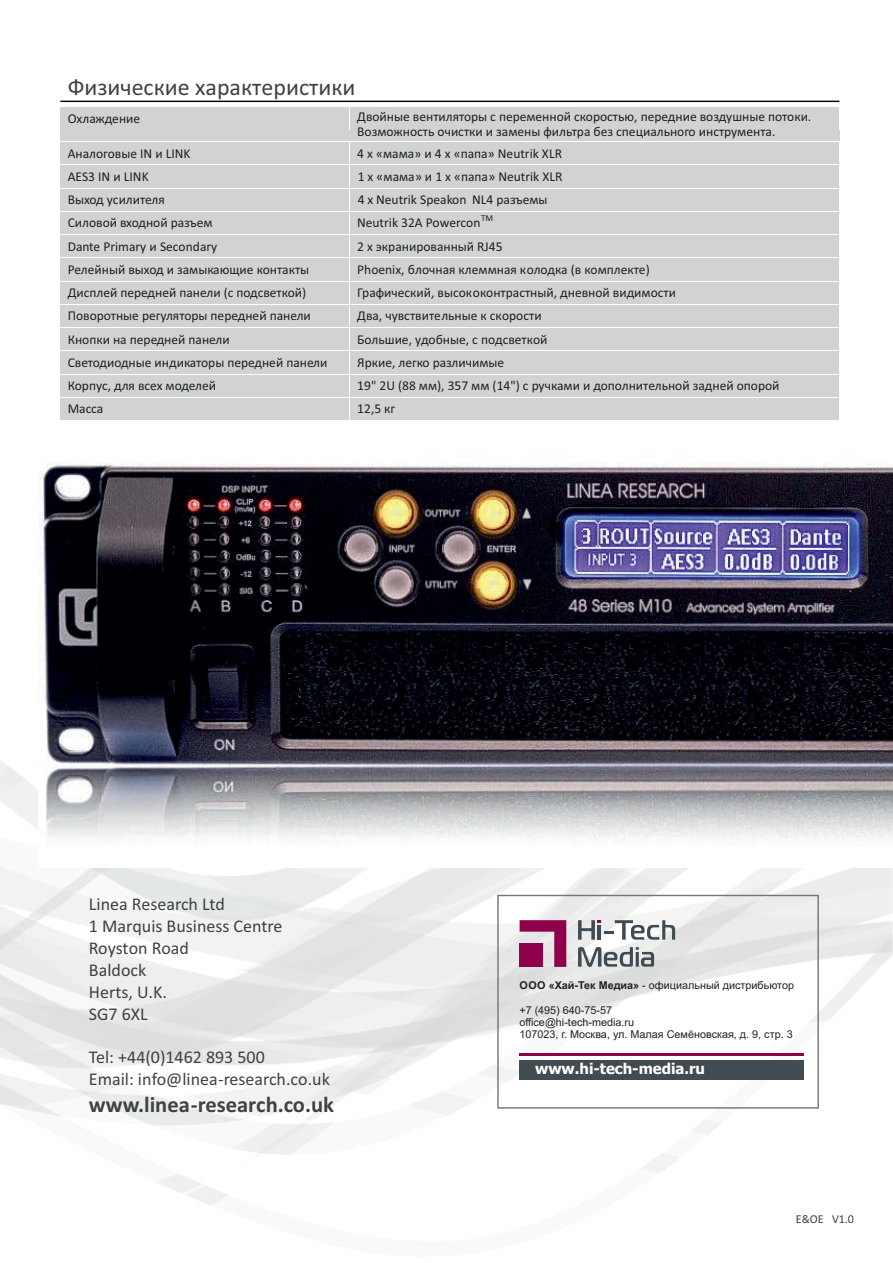
<style>
.page{position:relative;width:893px;height:1263px;background:#fff}
.page>*{position:absolute;margin:0;border:0;box-sizing:border-box;transform-origin:0 0}
.t1{font:24px "Calibri";color:#3e4243}
.t2{font:700 22.5px "Calibri";color:#3e4243}
.t3{font:18px/21.9px "Calibri";color:#3e4243}
.t4{font:700 14.85px "Tahoma";color:#fff}
.t5{font:13.5px/23.2px "Calibri";color:#1c2023}
.t6{font:12px "Calibri";color:#3e4243}
.t7{font:10.8px/12px "Arial";color:#231f20}
.t8{font:9px "Calibri";color:#1c2023}
.s1{font-weight:700}
</style>
<div class="page">
<img style="left:0;top:478px;width:892px;height:766px">
<div style="left:60px;top:107px;width:289px;height:34px;background:#d1d3d2"></div>
<div style="left:349px;top:107px;width:490px;height:34px;background:#d1d3d2"></div>
<hr style="left:60px;top:107px;width:289px;height:1px;background:#fff">
<hr style="left:349px;top:107px;width:490px;height:1px;background:#fff">
<svg style="left:349px;top:108px;width:1px;height:21px"></svg>
<div style="left:60px;top:142px;width:289px;height:23px;background:#d1d3d2"></div>
<div style="left:349px;top:142px;width:490px;height:23px;background:#d1d3d2"></div>
<div style="left:60px;top:165px;width:289px;height:23px;background:#d1d3d2"></div>
<div style="left:349px;top:165px;width:490px;height:23px;background:#d1d3d2"></div>
<hr style="left:60px;top:165px;width:289px;height:1px;background:#fff">
<hr style="left:349px;top:165px;width:490px;height:1px;background:#fff">
<div style="left:60px;top:188px;width:289px;height:23px;background:#d1d3d2"></div>
<div style="left:349px;top:188px;width:490px;height:23px;background:#d1d3d2"></div>
<hr style="left:60px;top:188px;width:289px;height:1px;background:#fff">
<hr style="left:349px;top:188px;width:490px;height:1px;background:#fff">
<div style="left:60px;top:212px;width:289px;height:22px;background:#d1d3d2"></div>
<div style="left:349px;top:212px;width:490px;height:22px;background:#d1d3d2"></div>
<div style="left:60px;top:235px;width:289px;height:23px;background:#d1d3d2"></div>
<div style="left:349px;top:235px;width:490px;height:23px;background:#d1d3d2"></div>
<div style="left:60px;top:258px;width:289px;height:23px;background:#d1d3d2"></div>
<div style="left:349px;top:258px;width:490px;height:23px;background:#d1d3d2"></div>
<hr style="left:60px;top:258px;width:289px;height:1px;background:#fff">
<hr style="left:349px;top:258px;width:490px;height:1px;background:#fff">
<div style="left:60px;top:282px;width:289px;height:22px;background:#d1d3d2"></div>
<div style="left:349px;top:282px;width:490px;height:22px;background:#d1d3d2"></div>
<div style="left:60px;top:305px;width:289px;height:22px;background:#d1d3d2"></div>
<div style="left:349px;top:305px;width:490px;height:22px;background:#d1d3d2"></div>
<div style="left:60px;top:328px;width:289px;height:22px;background:#d1d3d2"></div>
<div style="left:349px;top:328px;width:490px;height:22px;background:#d1d3d2"></div>
<div style="left:60px;top:351px;width:289px;height:23px;background:#d1d3d2"></div>
<div style="left:349px;top:351px;width:490px;height:23px;background:#d1d3d2"></div>
<div style="left:60px;top:375px;width:289px;height:22px;background:#d1d3d2"></div>
<div style="left:349px;top:375px;width:490px;height:22px;background:#d1d3d2"></div>
<div style="left:60px;top:398px;width:289px;height:22px;background:#d1d3d2"></div>
<div style="left:349px;top:398px;width:490px;height:22px;background:#d1d3d2"></div>
<svg style="left:349px;top:142px;width:1px;height:278px"></svg>
<hr style="left:60px;top:101px;width:779px;height:1px;background:#000002">
<svg style="left:578px;top:920px;width:97px;height:20px"></svg>
<svg style="left:519px;top:920px;width:47px;height:47px;background:#b3608c"></svg>
<div style="left:519px;top:944px;width:24px;height:23px;background:#90014c"></div>
<svg style="left:578px;top:947px;width:76px;height:20px;background:#9fa4a7"></svg>
<hr style="left:519px;top:1054px;width:284px;height:2px;background:#90014c">
<div style="left:519px;top:1060px;width:284px;height:19px;background:#414b52"></div>
<div style="left:497px;top:895px;width:321px;height:214px;border:1px solid #747875"></div>
<img style="left:39px;top:462px;width:853px;height:406px">
<h1 class="t1" style="left:68px;top:76px;width:289px">Физические характеристики</h1>
<p class="t5" style="left:68px;top:108px;width:74px">Охлаждение</p>
<p class="t5" style="left:68px;top:143px;width:243px">Аналоговые IN и LINK<br>AES3 IN и LINK<br>Выход усилителя<br>Силовой входной разъем<br>Dante Primary и Secondary<br>Релейный выход и замыкающие контакты</p>
<p class="t5" style="left:357px;top:111px;width:455px;line-height:14.9px">Двойные вентиляторы с переменной скоростью, передние воздушные потоки.<br>Возможность очистки и замены фильтра без специального инструмента.</p>
<p class="t5" style="left:357px;top:143px;width:207px">4 x «мама» и 4 x «папа» Neutrik XLR<br>1 x «мама» и 1 x «папа» Neutrik XLR<br>4 x Neutrik Speakon NL4 разъемы<br>Neutrik 32A Powercon</p>
<p class="t8" style="left:481px;top:214px;width:14px">TM</p>
<p class="t5" style="left:357px;top:236px;width:294px">2 x экранированный RJ45<br>Phoenix, блочная клеммная колодка (в комплекте)</p>
<p class="t5" style="left:68px;top:282px;width:240px">Дисплей передней панели (с подсветкой)</p>
<p class="t5" style="left:357px;top:282px;width:320px">Графический, высококонтрастный, дневной видимости</p>
<p class="t5" style="left:68px;top:305px;width:245px">Поворотные регуляторы передней панели</p>
<p class="t5" style="left:357px;top:305px;width:186px">Два, чувствительные к скорости</p>
<p class="t5" style="left:68px;top:329px;width:261px">Кнопки на передней панели<br>Светодиодные индикаторы передней панели<br>Корпус, для всех моделей<br>Масса</p>
<p class="t5" style="left:357px;top:329px;width:424px">Большие, удобные, с подсветкой<br>Яркие, легко различимые<br>19" 2U (88 мм), 357 мм (14") с ручками и дополнительной задней опорой<br>12,5 кг</p>
<h3 class="t3" style="left:89px;top:894px;width:195px">Linea Research Ltd<br>1 Marquis Business Centre<br>Royston Road<br>Baldock<br>Herts, U.K.<br>SG7 6XL</h3>
<h3 class="t3" style="left:89px;top:1048px;width:242px">Tel: +44(0)1462 893 500<br>Email: info@linea-research.co.uk</h3>
<h2 class="t2" style="left:89px;top:1095px;width:246px">www.linea-research.co.uk</h2>
<p class="t7" style="left:519px;top:981px;width:276px"><span class="s1">ООО «Хай-Тек Медиа»</span> - официальный дистрибьютор</p>
<p class="t7" style="left:519px;top:1005px;width:275px">+7 (495) 640-75-57<br>office@hi-tech-media.ru<br>107023, г. Москва, ул. Малая Семёновская, д. 9, стр. 3</p>
<p class="t4" style="left:535px;top:1062px;width:171px">www.hi-tech-media.ru</p>
<p class="t6" style="left:795px;top:1214px;width:60px">E&amp;OE V1.0</p>
</div>
